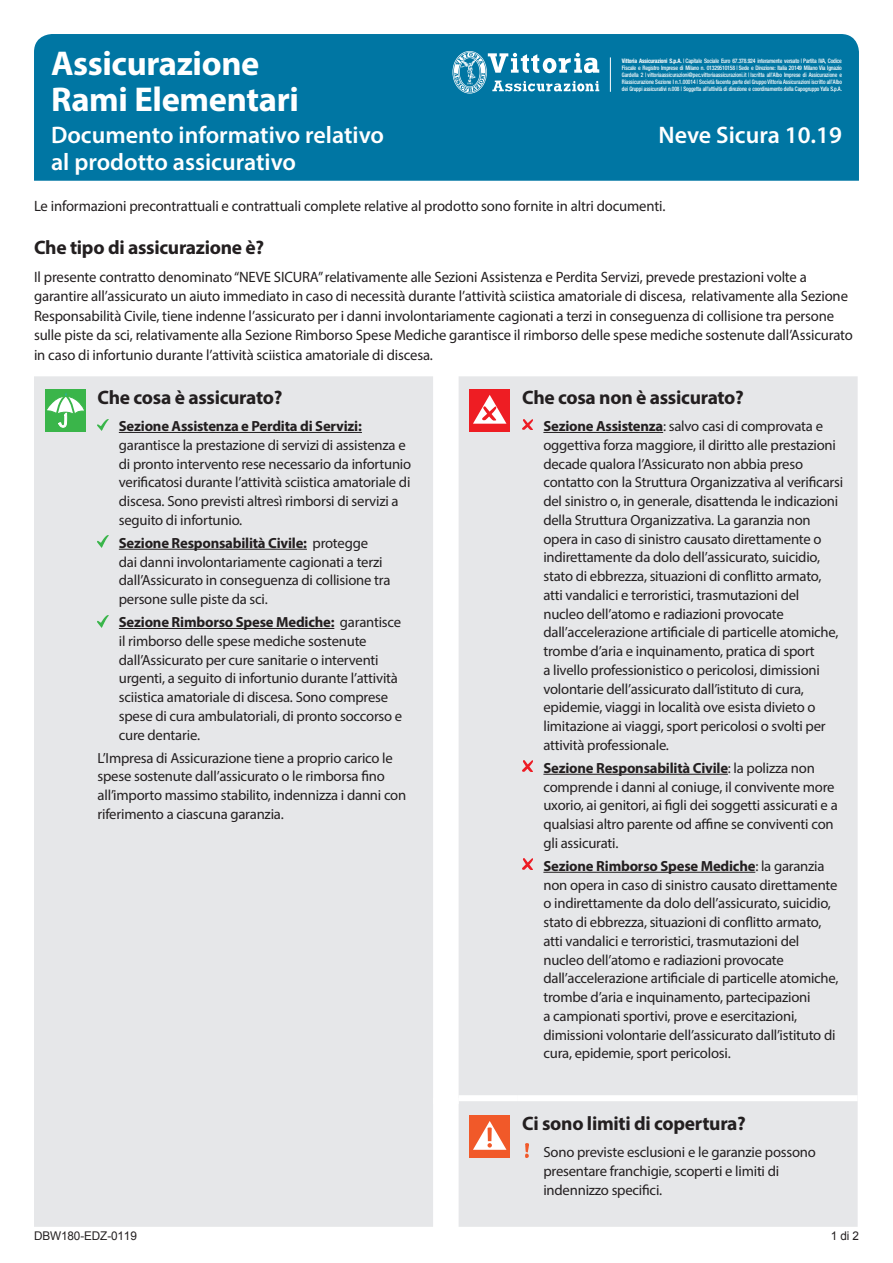
<style>
.page{position:relative;width:893px;height:1263px;background:#fff}
.page>*{position:absolute;margin:0;border:0;box-sizing:border-box;transform-origin:0 0}
.t1{font:700 34.5px/36px "Myriad Pro";letter-spacing:-.01em;color:#fff}
.t2{font:600 24px/27px "Myriad Pro";color:#fff}
.t3{font:700 19.5px "Myriad Pro";letter-spacing:-.015em;color:#231f20}
.t4{font:15px/19.5px "Myriad Pro";letter-spacing:-.01em;color:#231f20}
.t5{font:14.7px/18.8px "Myriad Pro";letter-spacing:-.015em;color:#231f20}
.t6{font:700 14.7px "Myriad Pro";letter-spacing:-.015em;color:#231f20}
.t7{font:12px "Arial";letter-spacing:-.01em;color:#231f20}
.t8{font:500 condensed 6.15px/7.1px "Helvetica Neue";letter-spacing:-.02em;color:#fff;text-align:justify;scale:.94 1}
.s1{font-family:"Helvetica Neue LT Std";font-weight:700}
.s2{font-weight:700}
</style>
<div class="page">
<div style="left:34px;top:376px;width:824px;height:851px;background:#e6e7e9"></div>
<div style="left:459px;top:1095px;width:59px;height:6px;background:#fff"></div>
<div style="left:518px;top:1095px;width:340px;height:6px;background:#fff"></div>
<div style="left:433px;top:1098px;width:26px;height:6px;background:#fff"></div>
<div style="left:45px;top:389px;width:41px;height:43px;background:#3ab54a"></div>
<svg style="left:47px;top:392px;width:37px;height:35px"></svg>
<hr style="left:119px;top:432px;width:243px;height:1px;background:#231f20">
<hr style="left:119px;top:549px;width:188px;height:1px;background:#231f20">
<hr style="left:119px;top:628px;width:215px;height:1px;background:#231f20">
<svg style="left:98px;top:419px;width:10px;height:12px"></svg>
<svg style="left:98px;top:536px;width:10px;height:12px"></svg>
<svg style="left:98px;top:615px;width:10px;height:12px"></svg>
<div style="left:469px;top:389px;width:41px;height:43px;background:#ee1d23"></div>
<svg style="left:473px;top:395px;width:33px;height:29px"></svg>
<hr style="left:543px;top:432px;width:120px;height:1px;background:#231f20">
<hr style="left:543px;top:774px;width:185px;height:1px;background:#231f20">
<hr style="left:543px;top:872px;width:212px;height:1px;background:#231f20">
<svg style="left:522px;top:419px;width:11px;height:11px"></svg>
<svg style="left:522px;top:761px;width:11px;height:11px"></svg>
<svg style="left:522px;top:859px;width:11px;height:11px"></svg>
<div style="left:469px;top:1115px;width:41px;height:43px;background:#f15929"></div>
<svg style="left:473px;top:1121px;width:33px;height:29px"></svg>
<svg style="left:525px;top:1144px;width:4px;height:13px"></svg>
<div style="left:34px;top:34px;width:825px;height:147px;background:#0076a3"></div>
<svg style="left:452px;top:51px;width:147px;height:43px"></svg>
<hr style="left:610px;top:57px;width:1px;height:35px;background:#fff">
<h1 class="t1" style="left:51px;top:44px;width:249px">Assicurazione<br>Rami Elementari</h1>
<h2 class="t2" style="left:51px;top:121px;width:335px">Documento informativo relativo al prodotto assicurativo</h2>
<p class="t8" style="left:622px;top:57px;width:236px"><span class="s1">Vittoria Assicurazioni S.p.A.</span> | Capitale Sociale Euro 67.378.924 interamente versato | Partita IVA, Codice Fiscale e Registro Imprese di Milano n. 01329510158 | Sede e Direzione: Italia 20149 Milano Via Ignazio Gardella 2 | vittoriaassicurazioni@pec.vittoriaassicurazioni.it | Iscritta all’Albo Imprese di Assicurazione e Riassicurazione Sezione I n.1.00014 | Società facente parte del Gruppo Vittoria Assicurazioni iscritto all’Albo dei Gruppi assicurativi n.008 | Soggetta all’attività di direzione e coordinamento della Capogruppo Yafa S.p.A.</p>
<h2 class="t2" style="left:658px;top:121px;width:185px">Neve Sicura 10.19</h2>
<p class="t4" style="left:34px;top:196px;width:633px">Le informazioni precontrattuali e contrattuali complete relative al prodotto sono fornite in altri documenti.</p>
<h3 class="t3" style="left:34px;top:234px;width:232px">Che tipo di assicurazione è?</h3>
<p class="t4" style="left:34px;top:267px;width:820px">Il presente contratto denominato “NEVE SICURA” relativamente alle Sezioni Assistenza e Perdita Servizi, prevede prestazioni volte a garantire all’assicurato un aiuto immediato in caso di necessità durante l’attività sciistica amatoriale di discesa, relativamente alla Sezione Responsabilità Civile, tiene indenne l’assicurato per i danni involontariamente cagionati a terzi in conseguenza di collisione tra persone sulle piste da sci, relativamente alla Sezione Rimborso Spese Mediche garantisce il rimborso delle spese mediche sostenute dall’Assicurato in caso di infortunio durante l’attività sciistica amatoriale di discesa.</p>
<h3 class="t3" style="left:98px;top:384px;width:186px">Che cosa è assicurato?</h3>
<p class="t6" style="left:119px;top:416px;width:245px">Sezione Assistenza e Perdita di Servizi:</p>
<p class="t5" style="left:119px;top:435px;width:294px">garantisce la prestazione di servizi di assistenza e di pronto intervento rese necessario da infortunio verificatosi durante l’attività sciistica amatoriale di discesa. Sono previsti altresì rimborsi di servizi a seguito di infortunio.</p>
<p class="t5" style="left:119px;top:533px;width:273px"><span class="s2">Sezione Responsabilità Civile:</span> protegge<br>dai danni involontariamente cagionati a terzi dall’Assicurato in conseguenza di collisione tra persone sulle piste da sci.</p>
<p class="t5" style="left:119px;top:612px;width:285px"><span class="s2">Sezione Rimborso Spese Mediche:</span> garantisce il rimborso delle spese mediche sostenute dall’Assicurato per cure sanitarie o interventi urgenti, a seguito di infortunio durante l’attività sciistica amatoriale di discesa. Sono comprese spese di cura ambulatoriali, di pronto soccorso e cure dentarie.</p>
<p class="t5" style="left:98px;top:748px;width:310px">L’Impresa di Assicurazione tiene a proprio carico le spese sostenute dall’assicurato o le rimborsa fino all’importo massimo stabilito, indennizza i danni con riferimento a ciascuna garanzia.</p>
<h3 class="t3" style="left:522px;top:384px;width:223px">Che cosa non è assicurato?</h3>
<p class="t5" style="left:543px;top:416px;width:301px"><span class="s2">Sezione Assistenza</span>: salvo casi di comprovata e oggettiva forza maggiore, il diritto alle prestazioni decade qualora l’Assicurato non abbia preso contatto con la Struttura Organizzativa al verificarsi del sinistro o, in generale, disattenda le indicazioni della Struttura Organizzativa. La garanzia non opera in caso di sinistro causato direttamente o indirettamente da dolo dell’assicurato, suicidio, stato di ebbrezza, situazioni di conflitto armato, atti vandalici e terroristici, trasmutazioni del nucleo dell’atomo e radiazioni provocate dall’accelerazione artificiale di particelle atomiche, trombe d’aria e inquinamento, pratica di sport<br>a livello professionistico o pericolosi, dimissioni volontarie dell’assicurato dall’istituto di cura, epidemie, viaggi in località ove esista divieto o limitazione ai viaggi, sport pericolosi o svolti per attività professionale.</p>
<p class="t5" style="left:543px;top:758px;width:296px"><span class="s2">Sezione Responsabilità Civile</span>: la polizza non comprende i danni al coniuge, il convivente more uxorio, ai genitori, ai figli dei soggetti assicurati e a qualsiasi altro parente od affine se conviventi con gli assicurati.</p>
<p class="t5" style="left:543px;top:856px;width:297px"><span class="s2">Sezione Rimborso Spese Mediche</span>: la garanzia non opera in caso di sinistro causato direttamente o indirettamente da dolo dell’assicurato, suicidio, stato di ebbrezza, situazioni di conflitto armato, atti vandalici e terroristici, trasmutazioni del nucleo dell’atomo e radiazioni provocate dall’accelerazione artificiale di particelle atomiche, trombe d’aria e inquinamento, partecipazioni<br>a campionati sportivi, prove e esercitazioni, dimissioni volontarie dell’assicurato dall’istituto di cura, epidemie, sport pericolosi.</p>
<h3 class="t3" style="left:522px;top:1110px;width:225px">Ci sono limiti di copertura?</h3>
<p class="t5" style="left:543px;top:1142px;width:274px">Sono previste esclusioni e le garanzie possono presentare franchigie, scoperti e limiti di indennizzo specifici.</p>
<p class="t7" style="left:34px;top:1228px;width:104px">DBW180-EDZ-0119</p>
<p class="t7" style="left:831px;top:1228px;width:30px">1 di 2</p>
</div>
